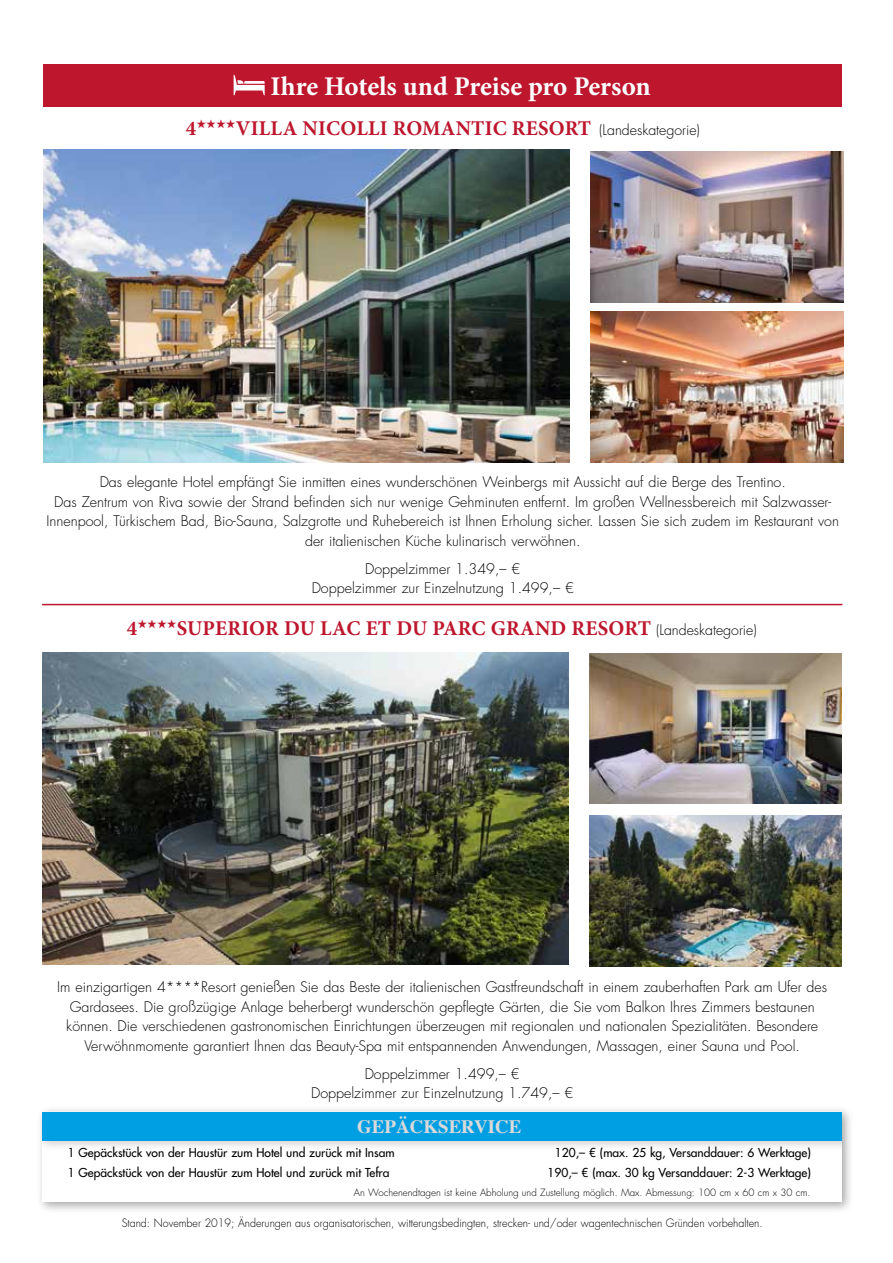
<style>
.page{position:relative;width:893px;height:1263px;background:#fff}
.page>*{position:absolute;margin:0;border:0;box-sizing:border-box;transform-origin:0 0}
.t1{font:700 27px "Minion Pro";letter-spacing:-.005em;color:#fff}
.t2{font:700 21px "Minion Pro";letter-spacing:.01em;color:#bd162d}
.t3{font:700 18.9px "Times";color:#dadada}
.t4{font:300 14.25px/19.5px "Futura Std";color:#000;text-align:center}
.t5{font:500 12px "Futura Std";color:#000}
.t6{font:300 11.25px "Futura Std";color:#000;scale:.95 1}
.t7{font:300 9.75px "Futura Std";color:#000}
.s1{font-family:"Futura Std";font-weight:300;font-size:14.25px;color:#000}
</style>
<div class="page">
<div style="left:43px;top:64px;width:799px;height:42px;background:#bd162d"></div>
<svg style="left:234px;top:75px;width:31px;height:20px"></svg>
<hr style="left:42px;top:604px;width:800px;height:1px;background:#bd162d">
<img style="left:44px;top:150px;width:525px;height:312px">
<img style="left:591px;top:311px;width:252px;height:151px">
<img style="left:591px;top:151px;width:252px;height:151px">
<img style="left:43px;top:652px;width:525px;height:312px">
<img style="left:590px;top:816px;width:252px;height:150px">
<img style="left:590px;top:653px;width:252px;height:151px">
<div style="left:36px;top:1105px;width:818px;height:109px;background:#000;opacity:.35"></div>
<div style="left:43px;top:1112px;width:799px;height:90px;background:#fff"></div>
<div style="left:43px;top:1112px;width:799px;height:40px;background:#000;opacity:.2"></div>
<div style="left:43px;top:1112px;width:799px;height:28px;background:#009fe3"></div>
<h1 class="t1" style="left:271px;top:68px;width:382px">Ihre Hotels und Preise pro Person</h1>
<h2 class="t2" style="left:186px;top:113px;width:516px">4★★★★VILLA NICOLLI ROMANTIC RESORT <span class="s1">(Landeskategorie)</span></h2>
<p class="t4" style="left:47px;top:473px;width:794px">Das elegante Hotel empfängt Sie inmitten eines wunderschönen Weinbergs mit Aussicht auf die Berge des Trentino.<br>Das Zentrum von Riva sowie der Strand befinden sich nur wenige Gehminuten entfernt. Im großen Wellnessbereich mit Salzwasser-Innenpool, Türkischem Bad, Bio-Sauna, Salzgrotte und Ruhebereich ist Ihnen Erholung sicher. Lassen Sie sich zudem im Restaurant von der italienischen Küche kulinarisch verwöhnen.</p>
<p class="t4" style="left:312px;top:559px;width:264px">Doppelzimmer 1.349,– €<br>Doppelzimmer zur Einzelnutzung 1.499,– €</p>
<h2 class="t2" style="left:127px;top:614px;width:631px">4★★★★SUPERIOR DU LAC ET DU PARC GRAND RESORT <span class="s1">(Landeskategorie)</span></h2>
<p class="t4" style="left:57px;top:978px;width:771px">Im einzigartigen 4****Resort genießen Sie das Beste der italienischen Gastfreundschaft in einem zauberhaften Park am Ufer des Gardasees. Die großzügige Anlage beherbergt wunderschön gepflegte Gärten, die Sie vom Balkon Ihres Zimmers bestaunen können. Die verschiedenen gastronomischen Einrichtungen überzeugen mit regionalen und nationalen Spezialitäten. Besondere Verwöhnmomente garantiert Ihnen das Beauty-Spa mit entspannenden Anwendungen, Massagen, einer Sauna und Pool.</p>
<p class="t4" style="left:311px;top:1064px;width:264px">Doppelzimmer 1.499,– €<br>Doppelzimmer zur Einzelnutzung 1.749,– €</p>
<h3 class="t3" style="left:357px;top:1109px;width:166px">GEPÄCKSERVICE</h3>
<p class="t5" style="left:68px;top:1145px;width:328px">1 Gepäckstück von der Haustür zum Hotel und zurück mit Insam</p>
<p class="t5" style="left:555px;top:1145px;width:257px">120,– € (max. 25 kg, Versanddauer: 6 Werktage)</p>
<p class="t5" style="left:68px;top:1165px;width:323px">1 Gepäckstück von der Haustür zum Hotel und zurück mit Tefra</p>
<p class="t5" style="left:547px;top:1165px;width:265px">190,– € (max. 30 kg Versanddauer: 2-3 Werktage)</p>
<p class="t7" style="left:354px;top:1186px;width:458px">An Wochenendtagen ist keine Abholung und Zustellung möglich. Max. Abmessung: 100 cm x 60 cm x 30 cm.</p>
<p class="t6" style="left:122px;top:1216px;width:676px">Stand: November 2019; Änderungen aus organisatorischen, witterungsbedingten, strecken- und/oder wagentechnischen Gründen vorbehalten.</p>
</div>
